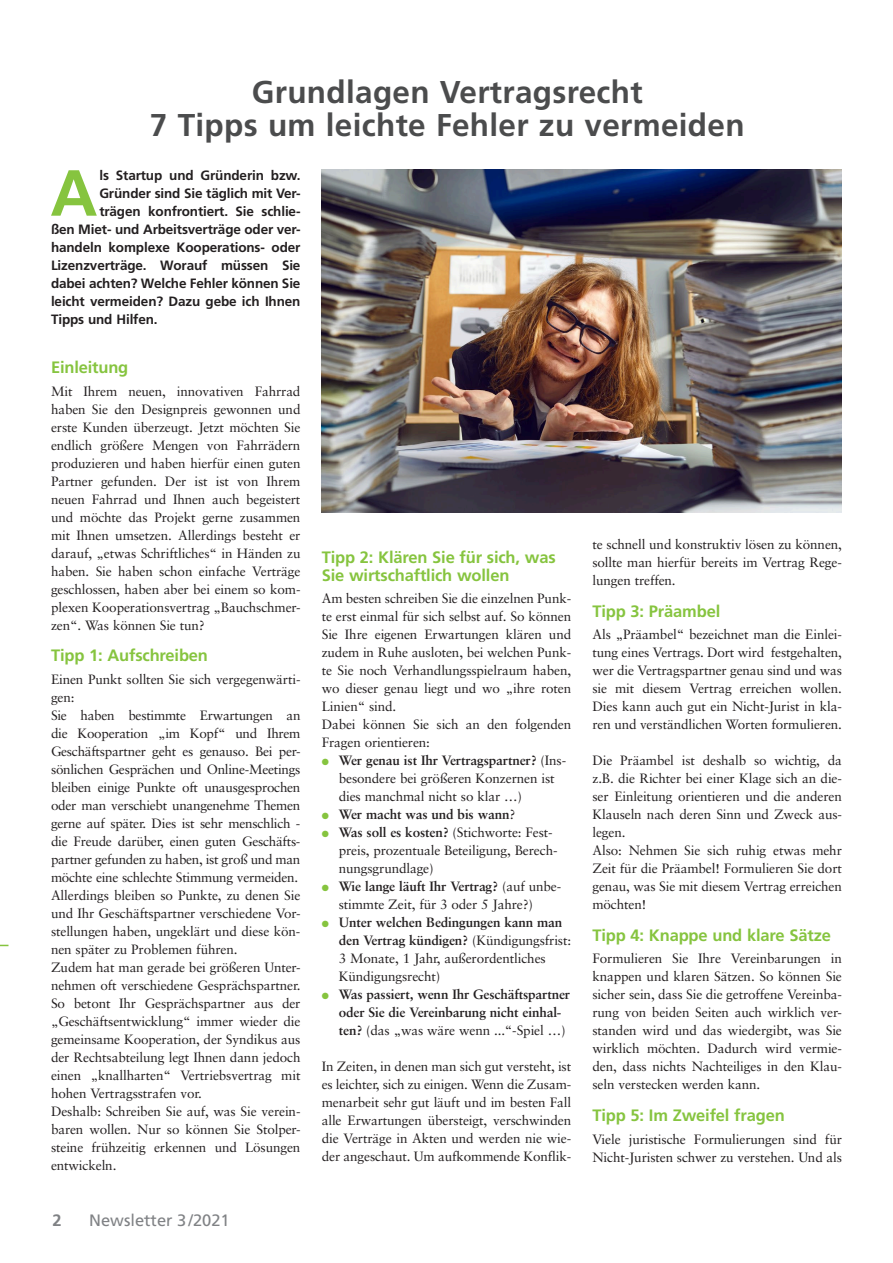
<style>
.page{position:relative;width:893px;height:1263px;background:#fff}
.page>*{position:absolute;margin:0;border:0;box-sizing:border-box;transform-origin:0 0}
.t1{font:700 65.1px "Frutiger";color:#86c43f}
.t2{font:700 31.5px/33px "Frutiger";letter-spacing:.01em;color:#4b4c4d;text-align:center}
.t3{font:700 16.5px/18px "Frutiger";letter-spacing:-.01em;color:#86c43f}
.t4{font:16.5px "Frutiger";color:#808285}
.t5{font:700 16.5px "Frutiger";color:#808285}
.t6{font:13.5px/18px "Sabon";letter-spacing:-.01em;color:#231f20}
.t7{font:700 13.5px "Frutiger";letter-spacing:-.01em;color:#231f20}
.t8{font:700 13.5px/18px "Sabon";letter-spacing:-.01em;color:#231f20}
.s1{color:#86c43f}
.s2{font-weight:700}
.s3{font-weight:400}
</style>
<div class="page">
<img style="left:322px;top:169px;width:520px;height:344px">
<h2 class="t2" style="left:150px;top:75px;width:596px">Grundlagen Vertragsrecht<br>7 Tipps um leichte Fehler zu vermeiden</h2>
<h1 class="t1" style="left:50px;top:155px;width:48px">A</h1>
<p class="t7" style="left:99px;top:167px;width:203px">ls Startup und Gründerin bzw.</p>
<p class="t7" style="left:99px;top:185px;width:203px">Gründer sind Sie täglich mit Ver-</p>
<p class="t7" style="left:99px;top:203px;width:203px">trägen konfrontiert. Sie schlie-</p>
<p class="t7" style="left:51px;top:221px;width:251px">ßen Miet- und Arbeitsverträge oder ver-</p>
<p class="t7" style="left:51px;top:239px;width:251px">handeln komplexe Kooperations- oder</p>
<p class="t7" style="left:51px;top:257px;width:251px">Lizenzverträge. Worauf müssen Sie</p>
<p class="t7" style="left:51px;top:275px;width:251px">dabei achten? Welche Fehler können Sie</p>
<p class="t7" style="left:51px;top:293px;width:251px">leicht vermeiden? Dazu gebe ich Ihnen</p>
<p class="t7" style="left:51px;top:311px;width:108px">Tipps und Hilfen.</p>
<p class="t3" style="left:51px;top:358px;width:79px">Einleitung</p>
<p class="t6" style="left:51px;top:382px;width:251px;text-align:justify">Mit Ihrem neuen, innovativen Fahrrad haben Sie den Designpreis gewonnen und erste Kunden überzeugt. Jetzt möchten Sie endlich größere Mengen von Fahrrädern produzieren und haben hierfür einen guten Partner gefunden. Der ist ist von Ihrem neuen Fahrrad und Ihnen auch begeistert und möchte das Projekt gerne zusammen mit Ihnen umsetzen. Allerdings besteht er darauf, „etwas Schriftliches“ in Händen zu haben. Sie haben schon einfache Verträge geschlossen, haben aber bei einem so kom&shy;plexen Kooperationsvertrag „Bauchschmer&shy;zen“. Was können Sie tun?</p>
<p class="t3" style="left:51px;top:646px;width:159px">Tipp 1: Aufschreiben</p>
<p class="t6" style="left:51px;top:670px;width:251px">Einen Punkt sollten Sie sich vergegenwärti&shy;gen:<br>Sie haben bestimmte Erwartungen an die Kooperation „im Kopf“ und Ihrem Geschäftspartner geht es genauso. Bei per&shy;sönlichen Gesprächen und Online-Meetings bleiben einige Punkte oft unausgesprochen oder man verschiebt unangenehme Themen gerne auf später. Dies ist sehr menschlich - die Freude darüber, einen guten Geschäfts&shy;partner gefunden zu haben, ist groß und man möchte eine schlechte Stimmung vermeiden.<br>Allerdings bleiben so Punkte, zu denen Sie und Ihr Geschäftspartner verschiedene Vor&shy;stellungen haben, ungeklärt und diese kön&shy;nen später zu Problemen führen.<br>Zudem hat man gerade bei größeren Unter&shy;nehmen oft verschiedene Gesprächspartner.<br>So betont Ihr Gesprächspartner aus der „Geschäftsentwicklung“ immer wieder die gemeinsame Kooperation, der Syndikus aus der Rechtsabteilung legt Ihnen dann jedoch einen „knallharten“ Vertriebsvertrag mit hohen Vertragsstrafen vor.<br>Deshalb: Schreiben Sie auf, was Sie verein&shy;baren wollen. Nur so können Sie Stolper&shy;steine frühzeitig erkennen und Lösungen entwickeln.</p>
<p class="t5" style="left:53px;top:1210px;width:11px">2</p>
<p class="t4" style="left:89px;top:1210px;width:142px">Newsletter 3/2021</p>
<p class="t3" style="left:322px;top:548px;width:235px">Tipp 2: Klären Sie für sich, was<br>Sie wirtschaftlich wollen</p>
<p class="t6" style="left:322px;top:590px;width:251px">Am besten schreiben Sie die einzelnen Punk&shy;te erst einmal für sich selbst auf. So können Sie Ihre eigenen Erwartungen klären und zudem in Ruhe ausloten, bei welchen Punk&shy;te Sie noch Verhandlungsspielraum haben, wo dieser genau liegt und wo „ihre roten Linien“ sind.<br>Dabei können Sie sich an den folgenden Fragen orientieren:</p>
<p class="t6" style="left:339px;top:752px;width:229px;text-indent:-17px"><span class="s1">●</span> <span class="s2">Wer genau ist Ihr Vertragspartner?</span> (Ins&shy;besondere bei größeren Konzernen ist dies manchmal nicht so klar …)</p>
<p class="t8" style="left:322px;top:805px;width:195px"><span class="s1">●</span> Wer macht was und bis wann<span class="s3">?</span></p>
<p class="t6" style="left:339px;top:824px;width:220px;text-indent:-17px"><span class="s1">●</span> <span class="s2">Was soll es kosten?</span> (Stichworte: Fest&shy;preis, prozentuale Beteiligung, Berech&shy;nungsgrundlage)</p>
<p class="t6" style="left:339px;top:878px;width:224px;text-indent:-17px"><span class="s1">●</span> <span class="s2">Wie lange läuft Ihr Vertrag?</span> (auf unbe&shy;stimmte Zeit, für 3 oder 5 Jahre?)</p>
<p class="t6" style="left:339px;top:914px;width:234px;text-indent:-17px"><span class="s1">●</span> <span class="s2">Unter welchen Bedingungen kann man den Vertrag kündigen?</span> (Kündigungsfrist:<br>3 Monate, 1 Jahr, außerordentliches Kündigungsrecht)</p>
<p class="t8" style="left:339px;top:985px;width:233px;text-indent:-17px"><span class="s1">●</span> Was passiert, wenn Ihr Geschäftspartner oder Sie die Vereinbarung nicht einhal&shy;ten? <span class="s3">(das „was wäre wenn ...“-Spiel …)</span></p>
<p class="t6" style="left:322px;top:1058px;width:251px;text-align:justify">In Zeiten, in denen man sich gut versteht, ist es leichter, sich zu einigen. Wenn die Zusam&shy;menarbeit sehr gut läuft und im besten Fall alle Erwartungen übersteigt, verschwinden die Verträge in Akten und werden nie wie&shy;der angeschaut. Um aufkommende Konflik-</p>
<p class="t6" style="left:592px;top:536px;width:251px;text-align:justify">te schnell und konstruktiv lösen zu können, sollte man hierfür bereits im Vertrag Rege&shy;lungen treffen.</p>
<p class="t3" style="left:592px;top:602px;width:129px">Tipp 3: Präambel</p>
<p class="t6" style="left:592px;top:626px;width:251px;text-align:justify">Als „Präambel“ bezeichnet man die Einlei&shy;tung eines Vertrags. Dort wird festgehalten, wer die Vertragspartner genau sind und was sie mit diesem Vertrag erreichen wollen.<br>Dies kann auch gut ein Nicht-Jurist in kla&shy;ren und verständlichen Worten formulieren.</p>
<p class="t6" style="left:592px;top:752px;width:251px">Die Präambel ist deshalb so wichtig, da z.B. die Richter bei einer Klage sich an die&shy;ser Einleitung orientieren und die anderen Klauseln nach deren Sinn und Zweck aus&shy;legen.<br>Also: Nehmen Sie sich ruhig etwas mehr Zeit für die Präambel! Formulieren Sie dort genau, was Sie mit diesem Vertrag erreichen möchten!</p>
<p class="t3" style="left:592px;top:926px;width:240px">Tipp 4: Knappe und klare Sätze</p>
<p class="t6" style="left:592px;top:950px;width:251px;text-align:justify">Formulieren Sie Ihre Vereinbarungen in knappen und klaren Sätzen. So können Sie sicher sein, dass Sie die getroffene Vereinba&shy;rung von beiden Seiten auch wirklich ver&shy;standen wird und das wiedergibt, was Sie wirklich möchten. Dadurch wird vermie&shy;den, dass nichts Nachteiliges in den Klau&shy;seln verstecken werden kann.</p>
<p class="t3" style="left:592px;top:1106px;width:194px">Tipp 5: Im Zweifel fragen</p>
<p class="t6" style="left:592px;top:1130px;width:251px">Viele juristische Formulierungen sind für<br>Nicht-Juristen schwer zu verstehen. Und als</p>
</div>
